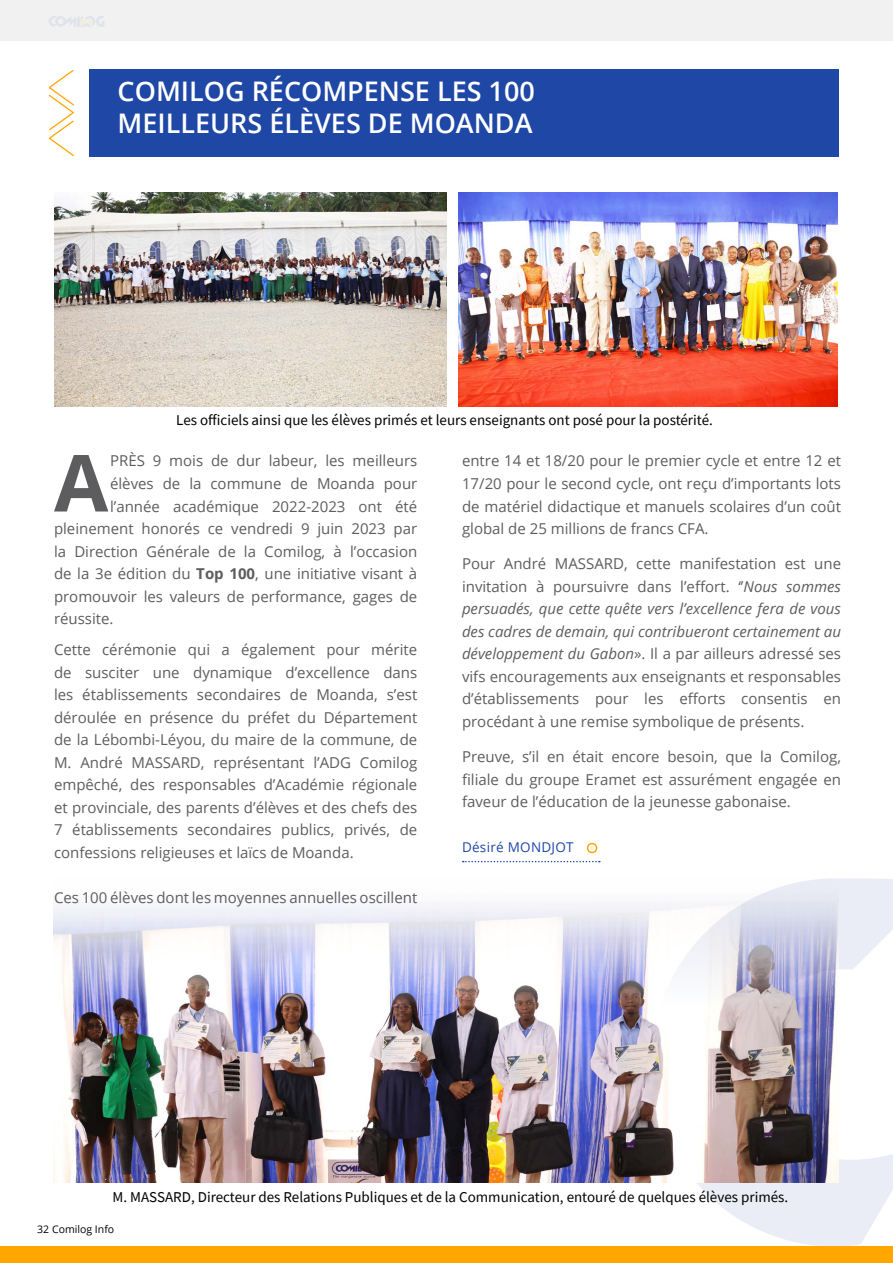
<style>
.page{position:relative;width:893px;height:1263px;background:#fff}
.page>*{position:absolute;margin:0;border:0;box-sizing:border-box;transform-origin:0 0}
.t1{font:600 27px/32.4px "Open Sans";color:#fff}
.t2{font:15px/22.5px "Open Sans";color:#5d5d60;text-align:justify}
.t3{font:15px "Source Sans Pro";color:#000}
.t4{font:13.5px "Open Sans";letter-spacing:.02em;color:#1e47a6}
.t5{font:10.5px "Open Sans";color:#000}
.s1{font-weight:700}
.s2{font-style:italic}
</style>
<div class="page">
<div style="left:0;top:0;width:893px;height:40px;background:#f1f1f2"></div>
<svg style="left:49px;top:16px;width:55px;height:11px"></svg>
<svg style="left:651px;top:878px;width:242px;height:368px"></svg>
<img style="left:54px;top:878px;width:785px;height:304px">
<svg style="left:463px;top:861px;width:137px;height:1px"></svg>
<div style="left:587px;top:843px;width:10px;height:10px;border:2px solid #fca900;border-radius:50%"></div>
<div style="left:0;top:1246px;width:893px;height:17px;background:#ffa700"></div>
<img style="left:54px;top:193px;width:392px;height:214px">
<img style="left:458px;top:193px;width:379px;height:214px">
<div style="left:90px;top:69px;width:749px;height:87px;background:#1e47a6"></div>
<svg style="left:48px;top:70px;width:26px;height:87px"></svg>
<svg style="left:54px;top:455px;width:54px;height:56px"></svg>
<h1 class="t1" style="left:118px;top:74px;width:419px">COMILOG RÉCOMPENSE LES 100<br>MEILLEURS ÉLÈVES DE MOANDA</h1>
<p class="t3" style="left:176px;top:410px;width:538px">Les officiels ainsi que les élèves primés et leurs enseignants ont posé pour la postérité.</p>
<p class="t2" style="left:110px;top:449px;width:309px">PRÈS 9 mois de dur labeur, les meilleurs</p>
<p class="t2" style="left:110px;top:472px;width:309px">élèves de la commune de Moanda pour</p>
<p class="t2" style="left:110px;top:494px;width:309px">l’année académique 2022-2023 ont été</p>
<p class="t2" style="left:54px;top:517px;width:365px">pleinement honorés ce vendredi 9 juin 2023 par</p>
<p class="t2" style="left:54px;top:539px;width:365px">la Direction Générale de la Comilog, à l’occasion</p>
<p class="t2" style="left:54px;top:562px;width:365px">de la 3e édition du <span class="s1">Top 100</span>, une initiative visant à</p>
<p class="t2" style="left:54px;top:584px;width:365px">promouvoir les valeurs de performance, gages de</p>
<p class="t2" style="left:54px;top:607px;width:61px">réussite.</p>
<p class="t2" style="left:54px;top:638px;width:365px">Cette cérémonie qui a également pour mérite de susciter une dynamique d’excellence dans les établissements secondaires de Moanda, s’est déroulée en présence du préfet du Département de la Lébombi-Léyou, du maire de la commune, de M. André MASSARD, représentant l’ADG Comilog empêché, des responsables d’Académie régionale et provinciale, des parents d’élèves et des chefs des 7 établissements secondaires publics, privés, de confessions religieuses et laïcs de Moanda.</p>
<p class="t2" style="left:54px;top:885px;width:365px">Ces 100 élèves dont les moyennes annuelles oscillent</p>
<p class="t2" style="left:462px;top:449px;width:381px">entre 14 et 18/20 pour le premier cycle et entre 12 et 17/20 pour le second cycle, ont reçu d’importants lots de matériel didactique et manuels scolaires d’un coût global de 25 millions de francs CFA.</p>
<p class="t2" style="left:462px;top:552px;width:381px">Pour André MASSARD, cette manifestation est une invitation à poursuivre dans l’effort. ‘’<span class="s2">Nous sommes persuadés, que cette quête vers l’excellence fera de vous des cadres de demain, qui contribueront certainement au développement du Gabon</span>». Il a par ailleurs adressé ses vifs encouragements aux enseignants et responsables d’établissements pour les efforts consentis en procédant à une remise symbolique de présents.</p>
<p class="t2" style="left:462px;top:745px;width:381px">Preuve, s’il en était encore besoin, que la Comilog, filiale du groupe Eramet est assurément engagée en faveur de l’éducation de la jeunesse gabonaise.</p>
<p class="t4" style="left:462px;top:838px;width:113px">Désiré MONDJOT</p>
<p class="t3" style="left:113px;top:1187px;width:677px">M. MASSARD, Directeur des Relations Publiques et de la Communication, entouré de quelques élèves primés.</p>
<p class="t5" style="left:37px;top:1222px;width:78px">32 Comilog Info</p>
</div>
